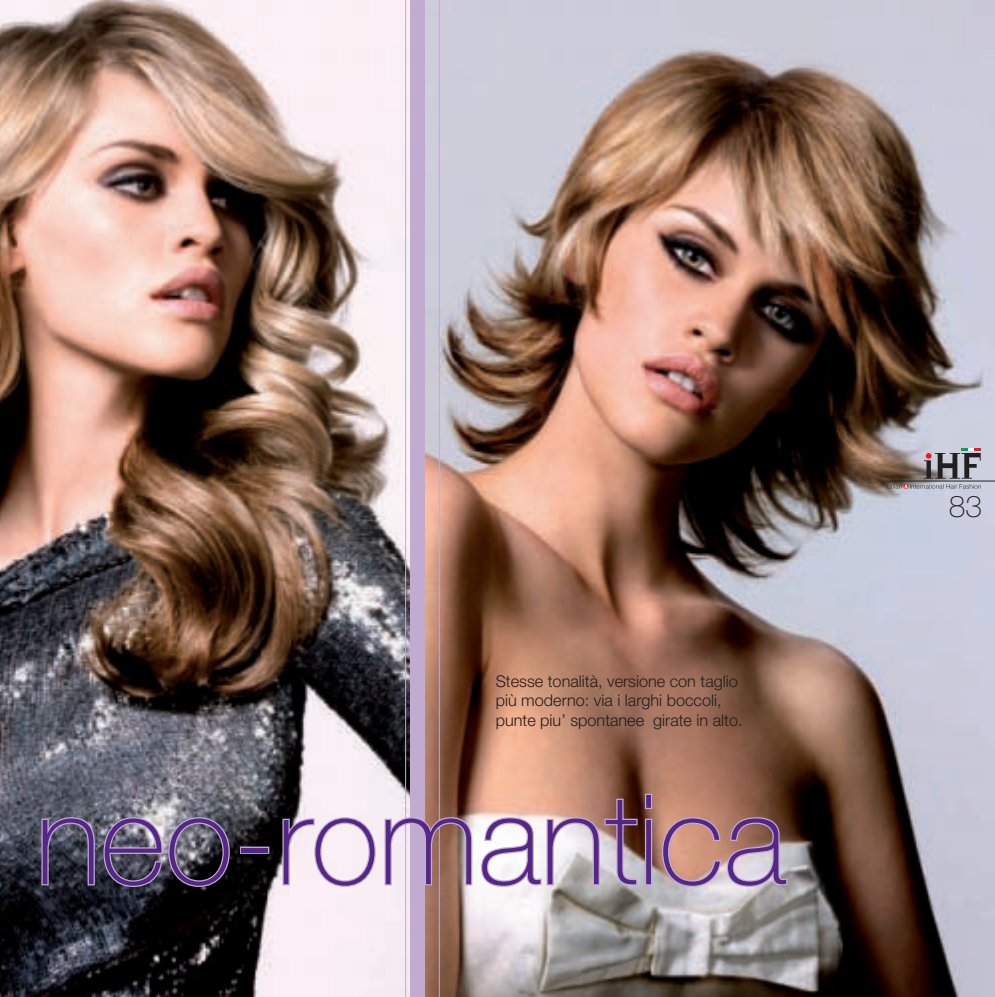
<style>
.page{position:relative;width:995px;height:997px;background:#fff}
.page>*{position:absolute;margin:0;border:0;box-sizing:border-box;transform-origin:0 0}
.t1{font:100 125px "Helvetica Neue";color:#542685}
.t2{font:100 30px "Helvetica Neue";color:#231f20}
.t3{font:300 16.25px/19.5px "Helvetica Neue";color:#221e1f}
</style>
<div class="page">
<img style="left:0;top:0;width:410px;height:997px">
<img style="left:425px;top:0;width:569px;height:997px">
<hr style="left:886px;top:481px;width:108px;height:1px;background:#231f20">
<svg style="left:886px;top:448px;width:94px;height:41px"></svg>
<div style="left:410px;top:0;width:15px;height:997px;background:#c2abd1"></div>
<hr style="left:405px;top:0;width:1px;height:997px;background:#c2abd1">
<hr style="left:439px;top:0;width:1px;height:997px;background:#c2abd1">
<svg style="left:40px;top:816px;width:56px;height:71px"></svg>
<svg style="left:104px;top:816px;width:127px;height:72px"></svg>
<div style="left:240px;top:846px;width:29px;height:8px;border:2px solid #c2abd1"></div>
<svg style="left:281px;top:816px;width:96px;height:72px"></svg>
<svg style="left:383px;top:816px;width:90px;height:71px"></svg>
<svg style="left:479px;top:792px;width:174px;height:96px"></svg>
<svg style="left:660px;top:816px;width:128px;height:72px"></svg>
<p class="t3" style="left:495px;top:671px;width:248px">Stesse tonalità, versione con taglio più moderno: via i larghi boccoli, punte piu’ spontanee girate in alto.</p>
<p class="t1" style="left:36px;top:768px;width:752px">neo-romantica</p>
<p class="t2" style="left:948px;top:489px;width:35px">83</p>
</div>
